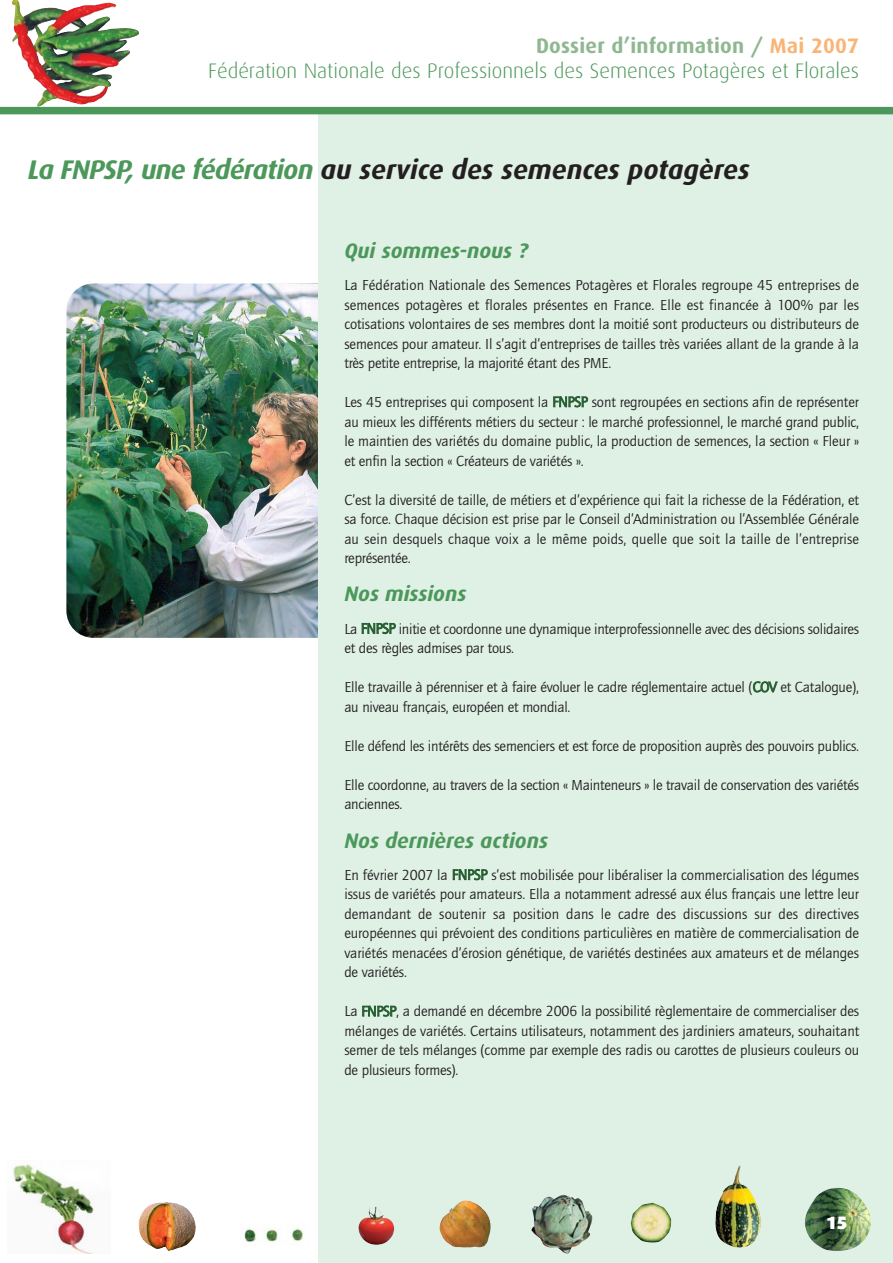
<style>
.page{position:relative;width:893px;height:1263px;background:#fff}
.page>*{position:absolute;margin:0;border:0;box-sizing:border-box;transform-origin:0 0}
.t1{font:italic 700 27px "Dax";letter-spacing:-.01em;color:#231f20}
.t2{font:300 21px/24.9px "Dax";color:#4c985b;text-align:right}
.t3{font:italic 700 21px "Dax";color:#4c985b}
.t4{font:900 18px "Dax";color:#fff}
.t5{font:15px/19.5px "Quay Itc T";letter-spacing:-.015em;color:#231f20;text-align:justify}
.s1{font-weight:700;color:#8fb891}
.s2{font-weight:700;color:#f9b476}
.s3{color:#4c985b}
.s4{color:#285f32}
</style>
<div class="page">
<img style="left:66px;top:284px;width:278px;height:354px;border-radius:27px">
<div style="left:319px;top:111px;width:573px;height:1152px;background:#dff0e5"></div>
<img style="left:368px;top:1206px;width:17px;height:12px">
<img style="left:442px;top:1207px;width:49px;height:40px">
<img style="left:531px;top:1194px;width:61px;height:60px">
<img style="left:630px;top:1203px;width:42px;height:40px">
<img style="left:244px;top:1228px;width:60px;height:15px">
<img style="left:805px;top:1188px;width:65px;height:63px">
<img style="left:715px;top:1165px;width:45px;height:83px">
<img style="left:12px;top:1162px;width:83px;height:92px">
<img style="left:139px;top:1202px;width:57px;height:49px">
<img style="left:12px;top:0;width:128px;height:107px">
<div style="left:0;top:107px;width:892px;height:7px;background:#4c985b"></div>
<h2 class="t2" style="left:208px;top:34px;width:652px"><span class="s1">Dossier d’information /</span> <span class="s2">Mai 2007<br></span>Fédération Nationale des Professionnels des Semences Potagères et Florales</h2>
<h1 class="t1" style="left:28px;top:156px;width:723px"><span class="s3">La FNPSP, une fédération</span> au service des semences potagères</h1>
<h2 class="t3" style="left:344px;top:240px;width:185px">Qui sommes-nous ?</h2>
<p class="t5" style="left:344px;top:277px;width:516px">La Fédération Nationale des Semences Potagères et Florales regroupe 45 entreprises de semences potagères et florales présentes en France. Elle est financée à 100% par les cotisations volontaires de ses membres dont la moitié sont producteurs ou distributeurs de semences pour amateur. Il s’agit d’entreprises de tailles très variées allant de la grande à la très petite entreprise, la majorité étant des PME.</p>
<p class="t5" style="left:344px;top:394px;width:516px">Les 45 entreprises qui composent la <span class="s4">FNPSP</span> sont regroupées en sections afin de représenter au mieux les différents métiers du secteur : le marché professionnel, le marché grand public, le maintien des variétés du domaine public, la production de semences, la section « Fleur » et enfin la section « Créateurs de variétés ».</p>
<p class="t5" style="left:344px;top:491px;width:516px">C’est la diversité de taille, de métiers et d’expérience qui fait la richesse de la Fédération, et sa force. Chaque décision est prise par le Conseil d’Administration ou l’Assemblée Générale au sein desquels chaque voix a le même poids, quelle que soit la taille de l’entreprise représentée.</p>
<h2 class="t3" style="left:344px;top:584px;width:123px">Nos missions</h2>
<p class="t5" style="left:344px;top:621px;width:516px">La <span class="s4">FNPSP</span> initie et coordonne une dynamique interprofessionnelle avec des décisions solidaires et des règles admises par tous.</p>
<p class="t5" style="left:344px;top:679px;width:516px">Elle travaille à pérenniser et à faire évoluer le cadre réglementaire actuel (<span class="s4">COV</span> et Catalogue), au niveau français, européen et mondial.</p>
<p class="t5" style="left:344px;top:738px;width:516px">Elle défend les intérêts des semenciers et est force de proposition auprès des pouvoirs publics.</p>
<p class="t5" style="left:344px;top:777px;width:516px">Elle coordonne, au travers de la section « Mainteneurs » le travail de conservation des variétés anciennes.</p>
<h2 class="t3" style="left:344px;top:830px;width:205px">Nos dernières actions</h2>
<p class="t5" style="left:344px;top:867px;width:516px">En février 2007 la <span class="s4">FNPSP</span> s’est mobilisée pour libéraliser la commercialisation des légumes issus de variétés pour amateurs. Ella a notamment adressé aux élus français une lettre leur demandant de soutenir sa position dans le cadre des discussions sur des directives européennes qui prévoient des conditions particulières en matière de commercialisation de variétés menacées d’érosion génétique, de variétés destinées aux amateurs et de mélanges de variétés.</p>
<p class="t5" style="left:344px;top:1003px;width:516px">La <span class="s4">FNPSP</span>, a demandé en décembre 2006 la possibilité règlementaire de commercialiser des mélanges de variétés. Certains utilisateurs, notamment des jardiniers amateurs, souhaitant semer de tels mélanges (comme par exemple des radis ou carottes de plusieurs couleurs ou de plusieurs formes).</p>
<p class="t4" style="left:826px;top:1214px;width:23px">15</p>
</div>
